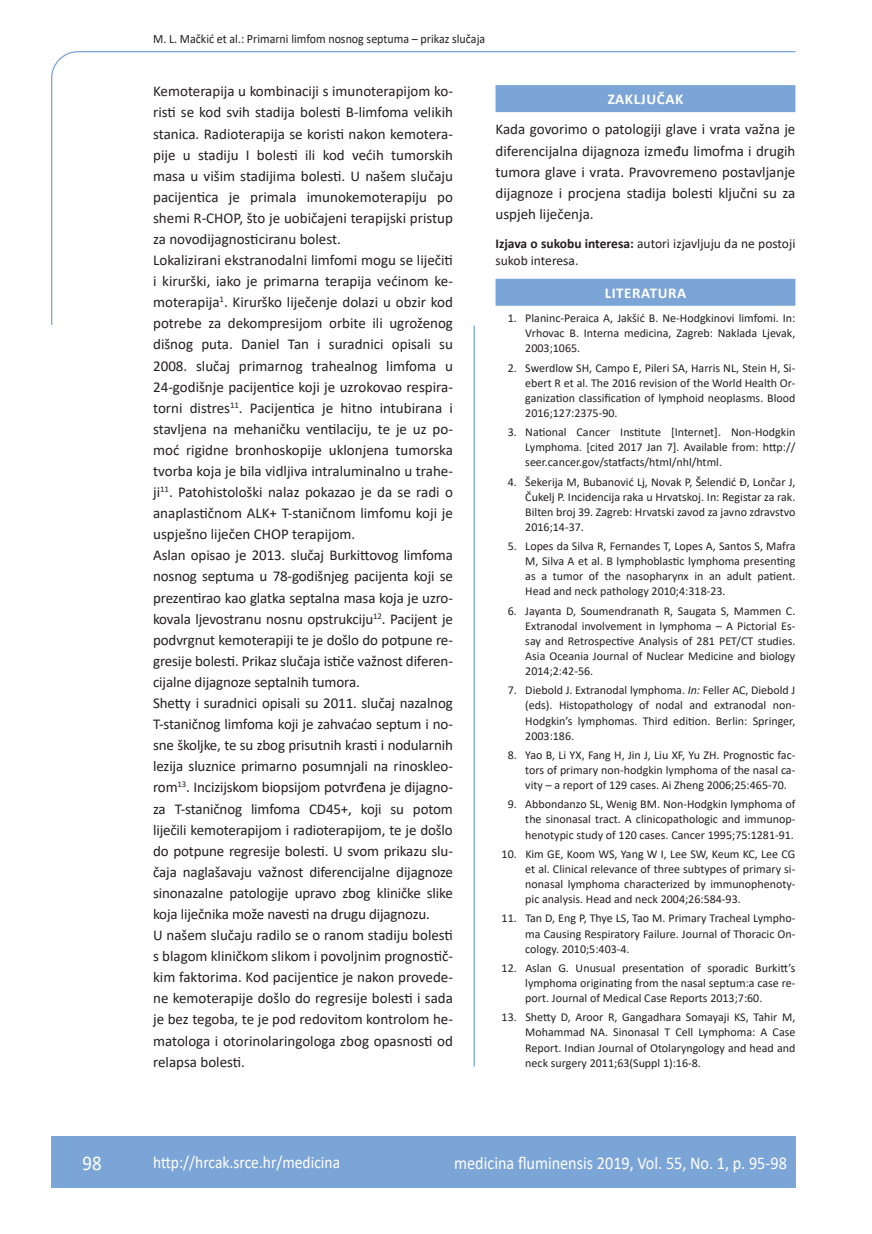
<style>
.page{position:relative;width:872px;height:1234px;background:#fff}
.page>*{position:absolute;margin:0;border:0;box-sizing:border-box;transform-origin:0 0}
.t1{font:21px "Calibri";color:#fff;scale:.9 1}
.t2{font:18px "Calibri";color:#fff;scale:.9 1}
.t3{font:17.25px "Calibri";color:#fff;scale:.9 1}
.osnovni_tekst{font:15px/21.1px "Calibri";color:#231f20;text-align:justify}
.naslov_ruler{font:700 15px "Calibri";letter-spacing:.04em;color:#fff}
.izjava{font:13.5px/16.5px "Calibri";color:#231f20}
.glava{font:12.75px "Calibri";color:#231f20;scale:.94 1}
.literatura{font:12px/15px "Calibri";color:#231f20;text-align:justify}
.s1{font-weight:700}
.s2{font-style:italic}
</style>
<div class="page">
<svg style="left:51px;top:51px;width:745px;height:274px"></svg>
<hr style="left:473px;top:325px;width:2px;height:741px;background:#7ca5d7">
<div style="left:51px;top:1135px;width:744px;height:51px;background:#7ca5d7"></div>
<div style="left:495px;top:85px;width:300px;height:27px;background:#7ca5d7"></div>
<div style="left:495px;top:279px;width:300px;height:27px;background:#7ca5d7"></div>
<p class="glava" style="left:153px;top:29px;width:355px">M. L. Mačkić et al.: Primarni limfom nosnog septuma – prikaz slučaja</p>
<p class="osnovni_tekst" style="left:153px;top:80px;width:301px">Kemoterapija u kombinaciji s imunoterapijom ko&shy;risti se kod svih stadija bolesti B-limfoma velikih stanica. Radioterapija se koristi nakon kemotera&shy;pije u stadiju I bolesti ili kod većih tumorskih masa u višim stadijima bolesti. U našem slučaju pacijentica je primala imunokemoterapiju po shemi R-CHOP, što je uobičajeni terapijski pristup za novodijagnosticiranu bolest.</p>
<p class="osnovni_tekst" style="left:153px;top:249px;width:301px">Lokalizirani ekstranodalni limfomi mogu se liječiti i kirurški, iako je primarna terapija većinom ke&shy;moterapija<sup>1</sup>. Kirurško liječenje dolazi u obzir kod potrebe za dekompresijom orbite ili ugroženog dišnog puta. Daniel Tan i suradnici opisali su 2008. slučaj primarnog trahealnog limfoma u 24-godišnje pacijentice koji je uzrokovao respira&shy;torni distres<sup>11</sup>. Pacijentica je hitno intubirana i stavljena na mehaničku ventilaciju, te je uz po&shy;moć rigidne bronhoskopije uklonjena tumorska tvorba koja je bila vidljiva intraluminalno u trahe&shy;ji<sup>11</sup>. Patohistološki nalaz pokazao je da se radi o anaplastičnom ALK+ T-staničnom limfomu koji je uspješno liječen CHOP terapijom.</p>
<p class="osnovni_tekst" style="left:153px;top:544px;width:301px">Aslan opisao je 2013. slučaj Burkittovog limfoma nosnog septuma u 78-godišnjeg pacijenta koji se prezentirao kao glatka septalna masa koja je uzro&shy;kovala ljevostranu nosnu opstrukciju<sup>12</sup>. Pacijent je podvrgnut kemoterapiji te je došlo do potpune re&shy;gresije bolesti. Prikaz slučaja ističe važnost diferen&shy;cijalne dijagnoze septalnih tumora.</p>
<p class="osnovni_tekst" style="left:153px;top:692px;width:301px">Shetty i suradnici opisali su 2011. slučaj nazalnog T-staničnog limfoma koji je zahvaćao septum i no&shy;sne školjke, te su zbog prisutnih krasti i nodularnih lezija sluznice primarno posumnjali na rinoskleo&shy;rom<sup>13</sup>. Incizijskom biopsijom potvrđena je dijagno&shy;za T-staničnog limfoma CD45+, koji su potom liječili kemoterapijom i radioterapijom, te je došlo do potpune regresije bolesti. U svom prikazu slu&shy;čaja naglašavaju važnost diferencijalne dijagnoze sinonazalne patologije upravo zbog kliničke slike koja liječnika može navesti na drugu dijagnozu.</p>
<p class="osnovni_tekst" style="left:153px;top:923px;width:301px">U našem slučaju radilo se o ranom stadiju bolesti s blagom kliničkom slikom i povoljnim prognostič&shy;kim faktorima. Kod pacijentice je nakon provede&shy;ne kemoterapije došlo do regresije bolesti i sada je bez tegoba, te je pod redovitom kontrolom he&shy;matologa i otorinolaringologa zbog opasnosti od relapsa bolesti.</p>
<p class="naslov_ruler" style="left:607px;top:88px;width:77px">ZAKLJUČAK</p>
<p class="osnovni_tekst" style="left:495px;top:119px;width:301px">Kada govorimo o patologiji glave i vrata važna je diferencijalna dijagnoza između limofma i drugih tumora glave i vrata. Pravovremeno postavljanje dijagnoze i procjena stadija bolesti ključni su za uspjeh liječenja.</p>
<p class="izjava" style="left:495px;top:235px;width:301px"><span class="s1">Izjava o sukobu interesa:</span> autori izjavljuju da ne postoji sukob interesa.</p>
<p class="naslov_ruler" style="left:604px;top:282px;width:83px">LITERATURA</p>
<p class="literatura" style="left:525px;top:310px;width:271px;text-indent:-18px">1. Planinc-Peraica A, Jakšić B. Ne-Hodgkinovi limfomi. In:<br>Vrhovac B. Interna medicina, Zagreb: Naklada Ljevak, 2003;1065.</p>
<p class="literatura" style="left:525px;top:360px;width:271px;text-indent:-18px">2. Swerdlow SH, Campo E, Pileri SA, Harris NL, Stein H, Si&shy;ebert R et al. The 2016 revision of the World Health Or&shy;ganization classification of lymphoid neoplasms. Blood 2016;127:2375-90.</p>
<p class="literatura" style="left:525px;top:424px;width:271px;text-indent:-18px">3. National Cancer Institute [Internet]. Non-Hodgkin Lymphoma. [cited 2017 Jan 7]. Available from: http:// seer.cancer.gov/statfacts/html/nhl/html.</p>
<p class="literatura" style="left:525px;top:473px;width:271px;text-indent:-18px">4. Šekerija M, Bubanović Lj, Novak P, Šelendić Đ, Lončar J, Čukelj P. Incidencija raka u Hrvatskoj. In: Registar za rak.<br>Bilten broj 39. Zagreb: Hrvatski zavod za javno zdravstvo 2016;14-37.</p>
<p class="literatura" style="left:525px;top:538px;width:271px;text-indent:-18px">5. Lopes da Silva R, Fernandes T, Lopes A, Santos S, Mafra M, Silva A et al. B lymphoblastic lymphoma presenting as a tumor of the nasopharynx in an adult patient.<br>Head and neck pathology 2010;4:318-23.</p>
<p class="literatura" style="left:525px;top:603px;width:271px;text-indent:-18px">6. Jayanta D, Soumendranath R, Saugata S, Mammen C.<br>Extranodal involvement in lymphoma – A Pictorial Es&shy;say and Retrospective Analysis of 281 PET/CT studies.<br>Asia Oceania Journal of Nuclear Medicine and biology 2014;2:42-56.</p>
<p class="literatura" style="left:525px;top:682px;width:272px;text-indent:-18px">7. Diebold J. Extranodal lymphoma. <span class="s2">In:</span> Feller AC, Diebold J (eds). Histopathology of nodal and extranodal non-Hodgkin’s lymphomas. Third edition. Berlin: Springer, 2003:186.</p>
<p class="literatura" style="left:525px;top:747px;width:271px;text-indent:-18px">8. Yao B, Li YX, Fang H, Jin J, Liu XF, Yu ZH. Prognostic fac&shy;tors of primary non-hodgkin lymphoma of the nasal ca&shy;vity – a report of 129 cases. Ai Zheng 2006;25:465-70.</p>
<p class="literatura" style="left:525px;top:796px;width:271px;text-indent:-18px">9. Abbondanzo SL, Wenig BM. Non-Hodgkin lymphoma of the sinonasal tract. A clinicopathologic and immunop&shy;henotypic study of 120 cases. Cancer 1995;75:1281-91.</p>
<p class="literatura" style="left:525px;top:845px;width:271px;text-indent:-24px">10. Kim GE, Koom WS, Yang W I, Lee SW, Keum KC, Lee CG et al. Clinical relevance of three subtypes of primary si&shy;nonasal lymphoma characterized by immunophenoty&shy;pic analysis. Head and neck 2004;26:584-93.</p>
<p class="literatura" style="left:525px;top:910px;width:271px;text-indent:-24px">11. Tan D, Eng P, Thye LS, Tao M. Primary Tracheal Lympho&shy;ma Causing Respiratory Failure. Journal of Thoracic On&shy;cology. 2010;5:403-4.</p>
<p class="literatura" style="left:525px;top:959px;width:271px;text-indent:-24px">12. Aslan G. Unusual presentation of sporadic Burkitt’s lymphoma originating from the nasal septum:a case re&shy;port. Journal of Medical Case Reports 2013;7:60.</p>
<p class="literatura" style="left:525px;top:1009px;width:272px;text-indent:-24px">13. Shetty D, Aroor R, Gangadhara Somayaji KS, Tahir M, Mohammad NA. Sinonasal T Cell Lymphoma: A Case Report. Indian Journal of Otolaryngology and head and neck surgery 2011;63(Suppl 1):16-8.</p>
<p class="t1" style="left:82px;top:1147px;width:23px">98</p>
<p class="t3" style="left:153px;top:1149px;width:209px">http://hrcak.srce.hr/medicina</p>
<p class="t2" style="left:454px;top:1149px;width:371px">medicina fluminensis 2019, Vol. 55, No. 1, p. 95-98</p>
</div>
